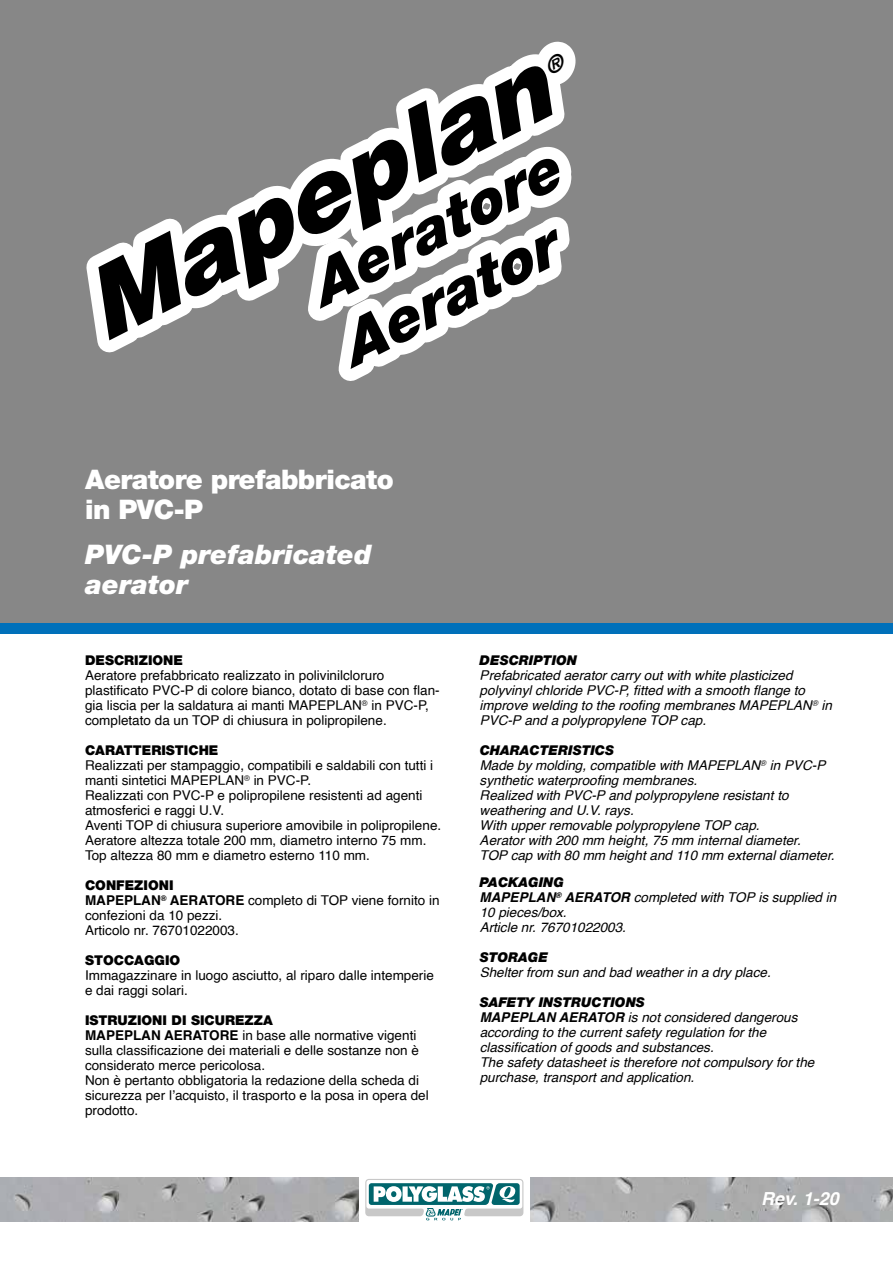
<style>
.page{position:relative;width:893px;height:1263px;background:#fff}
.page>*{position:absolute;margin:0;border:0;box-sizing:border-box;transform-origin:0 0}
.t1{font:italic 900 97.5px "Helvetica";color:#000}
.t2{font:italic 900 60px/67.5px "Helvetica Neue";color:#000}
.t3{font:900 27px/30px "Helvetica Neue";letter-spacing:-.02em;color:#fff}
.t4{font:italic 900 27px/30px "Helvetica Neue";color:#fff}
.t5{font:italic 700 18px "Helvetica";color:#fff}
.t6{font:13.5px/15px "Helvetica";color:#000}
.t7{font:italic 13.5px/15px "Helvetica";color:#000}
.t8{font:900 13.5px "Helvetica Neue";color:#000}
.t9{font:italic 900 13.5px "Helvetica Neue";color:#000}
.s1{font-weight:700}
</style>
<div class="page">
<div style="left:0;top:0;width:893px;height:625px;background:#878787"></div>
<div style="left:0;top:623px;width:893px;height:11px;background:#0070ba"></div>
<img style="left:0;top:1178px;width:893px;height:43px">
<div style="left:359px;top:1177px;width:170px;height:47px;background:#fff"></div>
<svg style="left:365px;top:1179px;width:158px;height:41px"></svg>
<h1 class="t1" style="left:59px;top:255px;width:509px;rotate:-27deg">Mapeplan</h1>
<h2 class="t2" style="left:299px;top:257px;width:274px;rotate:-27deg">Aeratore<br>Aerator</h2>
<h3 class="t3" style="left:85px;top:464px;width:310px">Aeratore prefabbricato in PVC-P</h3>
<h3 class="t4" style="left:85px;top:538px;width:288px">PVC-P prefabricated aerator</h3>
<p class="t8" style="left:85px;top:652px;width:99px">DESCRIZIONE</p>
<p class="t6" style="left:85px;top:668px;width:356px">Aeratore prefabbricato realizzato in polivinilcloruro plastificato PVC-P di colore bianco, dotato di base con flan&shy;gia liscia per la saldatura ai manti MAPEPLAN<sup>®</sup> in PVC-P, completato da un TOP di chiusura in polipropilene.</p>
<p class="t8" style="left:85px;top:742px;width:135px">CARATTERISTICHE</p>
<p class="t6" style="left:85px;top:758px;width:358px">Realizzati per stampaggio, compatibili e saldabili con tutti i manti sintetici MAPEPLAN<sup>®</sup> in PVC-P.<br>Realizzati con PVC-P e polipropilene resistenti ad agenti atmosferici e raggi U.V.<br>Aventi TOP di chiusura superiore amovibile in polipropilene.<br>Aeratore altezza totale 200 mm, diametro interno 75 mm.<br>Top altezza 80 mm e diametro esterno 110 mm.</p>
<p class="t8" style="left:85px;top:877px;width:90px">CONFEZIONI</p>
<p class="t6" style="left:85px;top:893px;width:356px"><span class="s1">MAPEPLAN</span><sup>®</sup> <span class="s1">AERATORE</span> completo di TOP viene fornito in confezioni da 10 pezzi.<br>Articolo nr. 76701022003.</p>
<p class="t8" style="left:85px;top:952px;width:97px">STOCCAGGIO</p>
<p class="t6" style="left:85px;top:968px;width:350px">Immagazzinare in luogo asciutto, al riparo dalle intemperie e dai raggi solari.</p>
<p class="t8" style="left:85px;top:1012px;width:189px">ISTRUZIONI DI SICUREZZA</p>
<p class="t6" style="left:85px;top:1028px;width:345px"><span class="s1">MAPEPLAN AERATORE</span> in base alle normative vigenti sulla classificazione dei materiali e delle sostanze non è considerato merce pericolosa.<br>Non è pertanto obbligatoria la redazione della scheda di sicurezza per l’acquisto, il trasporto e la posa in opera del prodotto.</p>
<p class="t9" style="left:480px;top:652px;width:99px">DESCRIPTION</p>
<p class="t7" style="left:480px;top:668px;width:354px">Prefabricated aerator carry out with white plasticized polyvinyl chloride PVC-P, fitted with a smooth flange to improve welding to the roofing membranes MAPEPLAN<sup>®</sup> in PVC-P and a polypropylene TOP cap.</p>
<p class="t9" style="left:480px;top:742px;width:136px">CHARACTERISTICS</p>
<p class="t7" style="left:480px;top:758px;width:356px">Made by molding, compatible with MAPEPLAN<sup>®</sup> in PVC-P synthetic waterproofing membranes.<br>Realized with PVC-P and polypropylene resistant to weathering and U.V. rays.<br>With upper removable polypropylene TOP cap.<br>Aerator with 200 mm height, 75 mm internal diameter.<br>TOP cap with 80 mm height and 110 mm external diameter.</p>
<p class="t9" style="left:480px;top:874px;width:86px">PACKAGING</p>
<p class="t7" style="left:480px;top:890px;width:358px"><span class="s1">MAPEPLAN</span><sup>®</sup> <span class="s1">AERATOR</span> completed with TOP is supplied in<br>10 pieces/box.<br>Article nr. 76701022003.</p>
<p class="t9" style="left:480px;top:949px;width:70px">STORAGE</p>
<p class="t7" style="left:480px;top:965px;width:293px">Shelter from sun and bad weather in a dry place.</p>
<p class="t9" style="left:480px;top:994px;width:167px">SAFETY INSTRUCTIONS</p>
<p class="t7" style="left:480px;top:1010px;width:336px"><span class="s1">MAPEPLAN AERATOR</span> is not considered dangerous according to the current safety regulation for the classification of goods and substances.<br>The safety datasheet is therefore not compulsory for the purchase, transport and application.</p>
<h3 class="t5" style="left:761px;top:1184px;width:79px">Rev. 1-20</h3>
</div>
